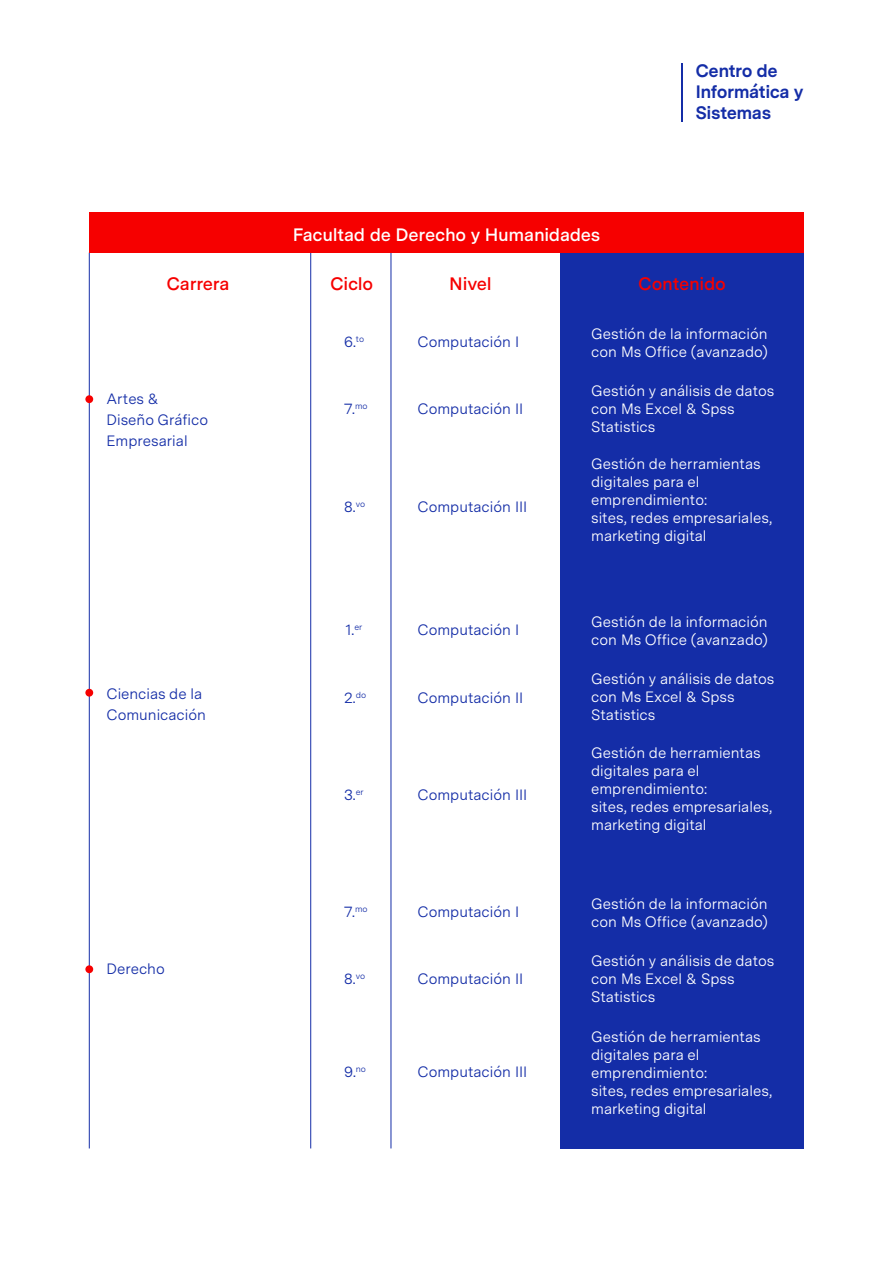
<style>
.page{position:relative;width:893px;height:1263px;background:#fff}
.page>*{position:absolute;margin:0;border:0;box-sizing:border-box;transform-origin:0 0}
.t1{font:600 18px "Messina Sans";letter-spacing:-.015em;color:#fff}
.t2{font:700 18px/20.9px "Messina Sans";letter-spacing:-.025em;color:#142da7}
.t3{font:600 18px "Messina Sans";letter-spacing:-.015em;color:#f60000}
.t4{font:15px/18px "Messina Sans";color:#fff}
.t5{font:15px/21px "Messina Sans";color:#142da7}
</style>
<div class="page">
<div style="left:560px;top:253px;width:244px;height:895px;background:#142da7"></div>
<hr style="left:89px;top:253px;width:1px;height:895px;background:#142da7">
<hr style="left:310px;top:253px;width:1px;height:895px;background:#142da7">
<hr style="left:391px;top:253px;width:1px;height:895px;background:#142da7">
<div style="left:85px;top:395px;width:8px;height:8px;background:#f60000;border-radius:50%"></div>
<div style="left:85px;top:689px;width:8px;height:8px;background:#f60000;border-radius:50%"></div>
<div style="left:89px;top:212px;width:715px;height:41px;background:#f60000"></div>
<div style="left:85px;top:965px;width:8px;height:8px;background:#f60000;border-radius:50%"></div>
<hr style="left:681px;top:63px;width:1px;height:59px;background:#142da7">
<p class="t1" style="left:293px;top:221px;width:309px">Facultad de Derecho y Humanidades</p>
<p class="t2" style="left:695px;top:60px;width:110px">Centro de<br>Informática y<br>Sistemas</p>
<p class="t3" style="left:166px;top:271px;width:65px">Carrera</p>
<p class="t3" style="left:330px;top:271px;width:45px">Ciclo</p>
<p class="t3" style="left:449px;top:271px;width:44px">Nivel</p>
<p class="t3" style="left:638px;top:271px;width:89px">Contenido</p>
<p class="t5" style="left:106px;top:388px;width:103px">Artes &amp;<br>Diseño Gráfico<br>Empresarial</p>
<p class="t5" style="left:106px;top:682px;width:101px">Ciencias de la<br>Comunicación</p>
<p class="t5" style="left:106px;top:958px;width:60px">Derecho</p>
<p class="t5" style="left:344px;top:330px;width:22px">6.<sup>to</sup></p>
<p class="t4" style="left:591px;top:324px;width:178px">Gestión de la información con Ms Office (avanzado)</p>
<p class="t4" style="left:591px;top:381px;width:185px">Gestión y análisis de datos con Ms Excel &amp; Spss<br>Statistics</p>
<p class="t4" style="left:591px;top:454px;width:183px">Gestión de herramientas digitales para el emprendimiento:<br>sites, redes empresariales, marketing digital</p>
<p class="t5" style="left:417px;top:330px;width:103px">Computación I</p>
<p class="t5" style="left:417px;top:398px;width:107px">Computación II</p>
<p class="t5" style="left:344px;top:398px;width:25px">7.<sup>mo</sup></p>
<p class="t5" style="left:417px;top:496px;width:111px">Computación III</p>
<p class="t5" style="left:344px;top:496px;width:22px">8.<sup>vo</sup></p>
<p class="t5" style="left:345px;top:619px;width:18px">1.<sup>er</sup></p>
<p class="t4" style="left:591px;top:612px;width:178px">Gestión de la información con Ms Office (avanzado)</p>
<p class="t4" style="left:591px;top:670px;width:185px">Gestión y análisis de datos con Ms Excel &amp; Spss<br>Statistics</p>
<p class="t4" style="left:591px;top:743px;width:183px">Gestión de herramientas digitales para el emprendimiento:<br>sites, redes empresariales, marketing digital</p>
<p class="t5" style="left:417px;top:619px;width:103px">Computación I</p>
<p class="t5" style="left:417px;top:687px;width:107px">Computación II</p>
<p class="t5" style="left:344px;top:686px;width:24px">2.<sup>do</sup></p>
<p class="t5" style="left:417px;top:784px;width:111px">Computación III</p>
<p class="t5" style="left:344px;top:784px;width:21px">3.<sup>er</sup></p>
<p class="t5" style="left:344px;top:900px;width:25px">7.<sup>mo</sup></p>
<p class="t4" style="left:591px;top:894px;width:178px">Gestión de la información con Ms Office (avanzado)</p>
<p class="t4" style="left:591px;top:951px;width:185px">Gestión y análisis de datos con Ms Excel &amp; Spss<br>Statistics</p>
<p class="t4" style="left:591px;top:1027px;width:183px">Gestión de herramientas digitales para el emprendimiento:<br>sites, redes empresariales, marketing digital</p>
<p class="t5" style="left:417px;top:900px;width:103px">Computación I</p>
<p class="t5" style="left:417px;top:968px;width:107px">Computación II</p>
<p class="t5" style="left:344px;top:968px;width:22px">8.<sup>vo</sup></p>
<p class="t5" style="left:417px;top:1061px;width:111px">Computación III</p>
<p class="t5" style="left:344px;top:1061px;width:24px">9.<sup>no</sup></p>
</div>
